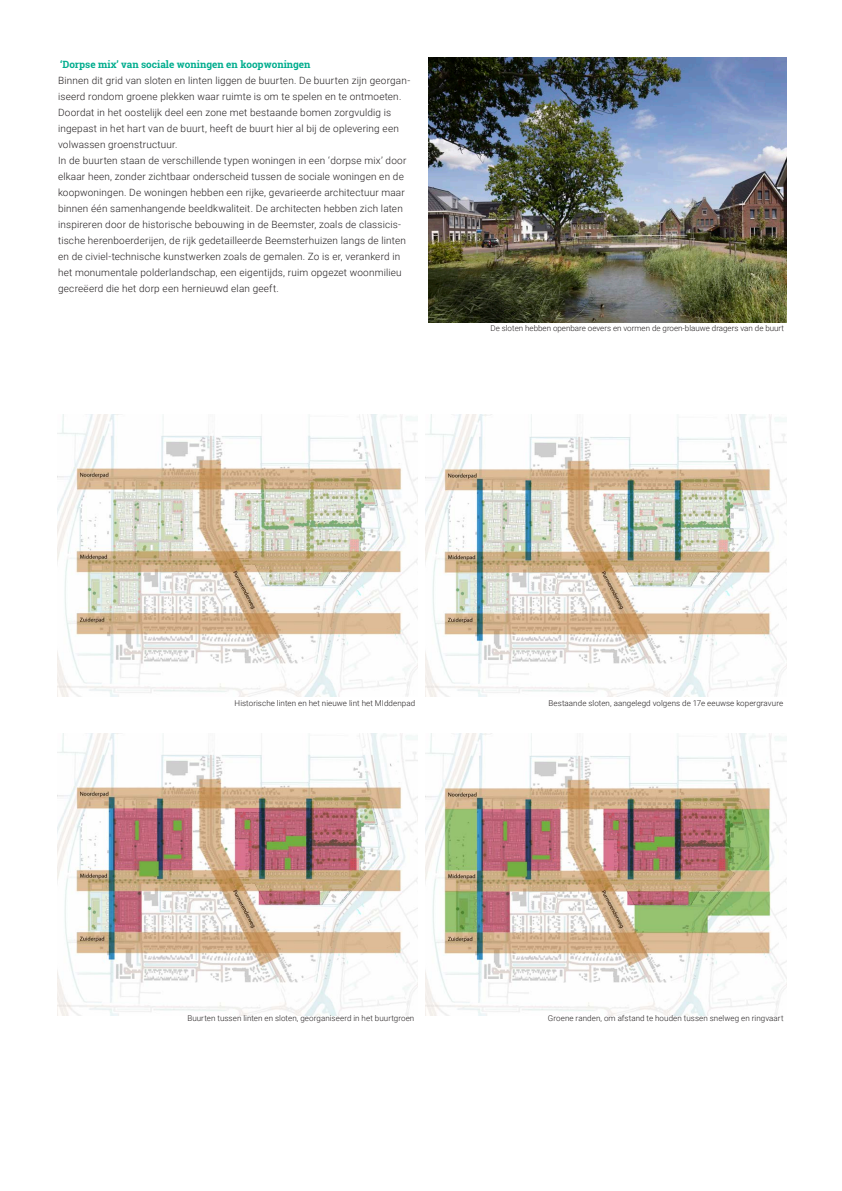
<style>
.page{position:relative;width:842px;height:1191px;background:#fff}
.page>*{position:absolute;margin:0;border:0;box-sizing:border-box;transform-origin:0 0}
.t1{font:300 10px/16px "Roboto";letter-spacing:.02em;color:#231f20}
.Tekst_-_bullets{font:700 10px "Roboto Slab";color:#00ad8e}
.Tekst_-_onderschrift{font:300 8px "Roboto";letter-spacing:.01em;color:#231f20}
</style>
<div class="page">
<img style="left:57px;top:414px;width:360px;height:282px">
<img style="left:426px;top:414px;width:360px;height:282px">
<img style="left:426px;top:733px;width:360px;height:282px">
<img style="left:57px;top:733px;width:360px;height:282px">
<img style="left:428px;top:57px;width:358px;height:265px">
<p class="Tekst_-_bullets" style="left:60px;top:57px;width:252px">‘Dorpse mix’ van sociale woningen en koopwoningen</p>
<p class="t1" style="left:58px;top:72px;width:354px">Binnen dit grid van sloten en linten liggen de buurten. De buurten zijn georgan&shy;iseerd rondom groene plekken waar ruimte is om te spelen en te ontmoeten.<br>Doordat in het oostelijk deel een zone met bestaande bomen zorgvuldig is ingepast in het hart van de buurt, heeft de buurt hier al bij de oplevering een volwassen groenstructuur.</p>
<p class="t1" style="left:58px;top:152px;width:350px">In de buurten staan de verschillende typen woningen in een ‘dorpse mix’ door elkaar heen, zonder zichtbaar onderscheid tussen de sociale woningen en de koopwoningen. De woningen hebben een rijke, gevarieerde architectuur maar binnen één samenhangende beeldkwaliteit. De architecten hebben zich laten inspireren door de historische bebouwing in de Beemster, zoals de classicis&shy;tische herenboerderijen, de rijk gedetailleerde Beemsterhuizen langs de linten en de civiel-technische kunstwerken zoals de gemalen. Zo is er, verankerd in het monumentale polderlandschap, een eigentijds, ruim opgezet woonmilieu gecreëerd die het dorp een hernieuwd elan geeft.</p>
<p class="Tekst_-_onderschrift" style="left:490px;top:322px;width:295px">De sloten hebben openbare oevers en vormen de groen-blauwe dragers van de buurt</p>
<p class="Tekst_-_onderschrift" style="left:235px;top:697px;width:182px">Historische linten en het nieuwe lint het MIddenpad</p>
<p class="Tekst_-_onderschrift" style="left:549px;top:697px;width:236px">Bestaande sloten, aangelegd volgens de 17e eeuwse kopergravure</p>
<p class="Tekst_-_onderschrift" style="left:187px;top:1012px;width:229px">Buurten tussen linten en sloten, georganiseerd in het buurtgroen</p>
<p class="Tekst_-_onderschrift" style="left:548px;top:1012px;width:237px">Groene randen, om afstand te houden tussen snelweg en ringvaart</p>
</div>
